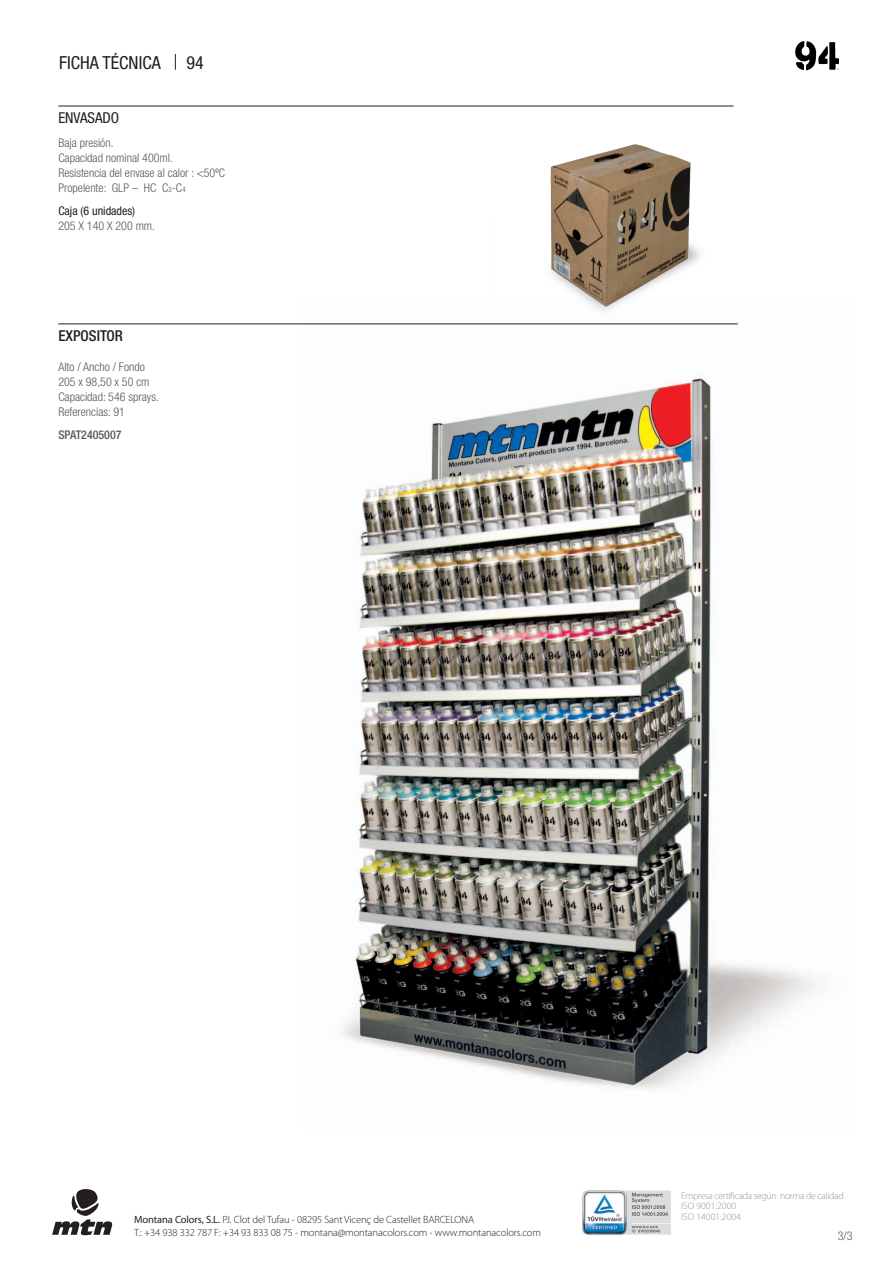
<style>
.page{position:relative;width:893px;height:1263px;background:#fff}
.page>*{position:absolute;margin:0;border:0;box-sizing:border-box;transform-origin:0 0}
.t1{font:condensed 18px "Helvetica Neue LT Std";color:#231f20}
.t2{font:500 condensed 15px "Helvetica Neue LT Std";color:#231f20}
.t3{font:condensed 15px "Helvetica Neue LT Std";color:#231f20}
.t4{font:300 condensed 12px/15px "Helvetica Neue LT Std";color:#57585a}
.t5{font:condensed 12px "Helvetica Neue LT Std";color:#231f20}
.t6{font:500 condensed 12px "Helvetica Neue LT Std";color:#57585a}
.t7{font:300 10.5px/13.5px "Myriad Pro";letter-spacing:-.01em;color:#231f20}
.t8{font:300 9.75px/10.5px "Myriad Pro";letter-spacing:-.03em;color:#939598}
.s1{font-size:7.5px}
.s2{font-weight:400}
</style>
<div class="page">
<img style="left:303px;top:324px;width:517px;height:766px">
<hr style="left:58px;top:323px;width:680px;height:1px;background:#231f20">
<svg style="left:795px;top:41px;width:44px;height:29px"></svg>
<svg style="left:175px;top:54px;width:1px;height:16px"></svg>
<hr style="left:58px;top:106px;width:675px;height:1px;background:#231f20">
<img style="left:490px;top:144px;width:267px;height:196px">
<svg style="left:52px;top:1189px;width:60px;height:46px"></svg>
<img style="left:583px;top:1191px;width:87px;height:44px">
<h1 class="t1" style="left:59px;top:52px;width:103px">FICHA TÉCNICA</h1>
<h1 class="t1" style="left:187px;top:52px;width:19px">94</h1>
<p class="t3" style="left:58px;top:109px;width:62px">ENVASADO</p>
<p class="t4" style="left:58px;top:135px;width:168px">Baja presión.<br>Capacidad nominal 400ml.<br>Resistencia del envase al calor : &lt;50ºC<br>Propelente: GLP – HC C<span class="s1">3</span>-C<span class="s1">4</span></p>
<p class="t5" style="left:58px;top:204px;width:78px">Caja (6 unidades)</p>
<p class="t4" style="left:58px;top:219px;width:98px">205 X 140 X 200 mm.</p>
<p class="t2" style="left:58px;top:327px;width:66px">EXPOSITOR</p>
<p class="t4" style="left:58px;top:359px;width:102px">Alto / Ancho / Fondo<br>205 x 98,50 x 50 cm<br>Capacidad: 546 sprays.<br>Referencias: 91</p>
<p class="t6" style="left:58px;top:427px;width:65px">SPAT2405007</p>
<p class="t7" style="left:134px;top:1212px;width:408px"><span class="s2">Montana Colors, S.L.</span> P.I. Clot del Tufau - 08295 Sant Vicenç de Castellet BARCELONA<br>T.: +34 938 332 787 F: +34 93 833 08 75 - montana@montanacolors.com - www.montanacolors.com</p>
<p class="t8" style="left:681px;top:1190px;width:164px">Empresa certificada según norma de calidad<br>ISO 9001:2000<br>ISO 14001:2004</p>
<p class="t4" style="left:838px;top:1228px;width:16px">3/3</p>
</div>
